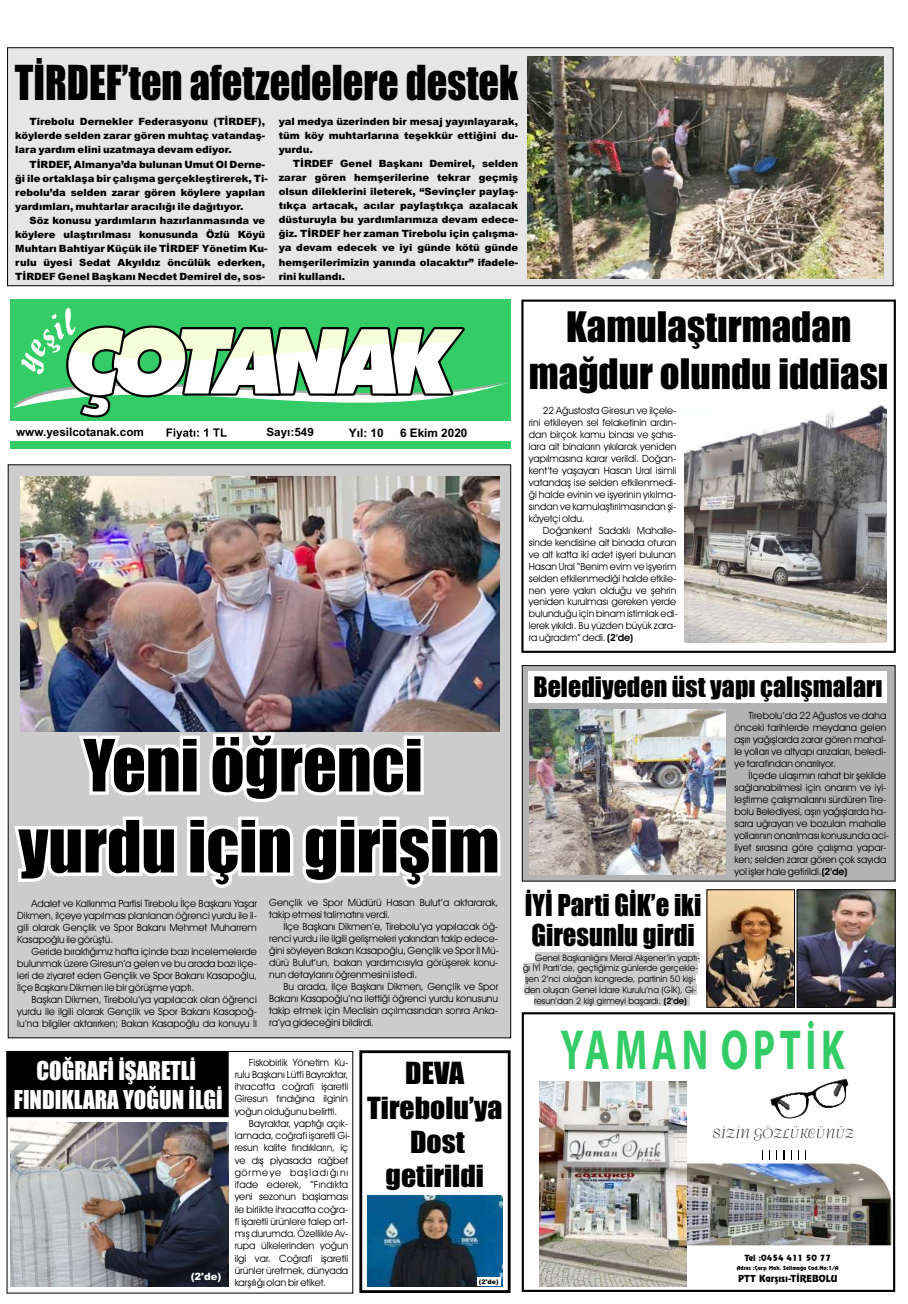
<style>
.page{position:relative;width:908px;height:1304px;background:#fff}
.page>*{position:absolute;margin:0;border:0;box-sizing:border-box;transform-origin:0 0}
.t1{font:66.4px/81px "Impact";color:#000;text-align:center}
.t2{font:700 56.7px "Myriad Pro";letter-spacing:.12em;color:#3c6;scale:.68 1}
.t3{font:44.5px "Impact";color:#000;scale:.91 1}
.t4{font:38.8px/47.3px "Impact";color:#000;text-align:center}
.t5{font:28.2px/34.4px "Impact";color:#000;text-align:center;scale:1.05 1}
.t6{font:27.9px/30px "Impact";color:#000;scale:.96 1}
.t7{font:26px "Impact";color:#000}
.t8{font:24px/29.3px "Impact";color:#fff;text-align:center;scale:.96 1}
.t9{font:13.1px "Bernhard Tango BT";color:#000}
.t10{font:700 11.8px "Arial";color:#000}
.t11{font:700 11.7px "Arial";color:#000}
.t12{font:700 11.5px "Arial";color:#000}
.t13{font:10px/12px "Avant Garde IT Cby BT";color:#000;text-align:justify}
.t14{font:900 10px/14.1px "Arial";color:#000;text-align:justify}
.t15{font:900 10px "Arial";color:#fff}
.t16{font:9.6px "Revue BT";color:#000}
.t17{font:9px "Avant Garde IT Cby BT";color:#000}
.t18{font:8.4px "Revue BT";color:#000}
.t19{font:900 6.4px "Arial";color:#000}
.t20{font:5.5px "Revue BT";color:#000}
.s1{font-weight:600}
</style>
<div class="page">
<img style="left:685px;top:1159px;width:210px;height:91px">
<div style="left:521px;top:1012px;width:373px;height:280px;border:2px solid #000"></div>
<img style="left:539px;top:1081px;width:146px;height:206px">
<svg style="left:770px;top:1079px;width:78px;height:40px"></svg>
<div style="left:10px;top:299px;width:500px;height:150px;background:#3c6"></div>
<div style="left:10px;top:422px;width:500px;height:19px;background:#fefefe"></div>
<svg style="left:13px;top:307px;width:495px;height:132px"></svg>
<div style="left:7px;top:47px;width:886px;height:239px;background:#e6e6e6"></div>
<img style="left:527px;top:56px;width:356px;height:222px">
<div style="left:521px;top:300px;width:374px;height:353px;border:2px solid #000"></div>
<div style="left:8px;top:464px;width:503px;height:574px;background:#ccc"></div>
<svg style="left:14px;top:732px;width:486px;height:156px"></svg>
<img style="left:21px;top:477px;width:478px;height:255px">
<img style="left:684px;top:406px;width:201px;height:236px">
<div style="left:6px;top:1051px;width:222px;height:66px;background:#000"></div>
<img style="left:10px;top:1122px;width:218px;height:164px">
<div style="left:359px;top:1050px;width:151px;height:243px;border:3px solid #000"></div>
<div style="left:521px;top:665px;width:374px;height:217px;background:#b3b3b3"></div>
<div style="left:528px;top:671px;width:358px;height:32px;background:#fff"></div>
<img style="left:529px;top:710px;width:196px;height:165px">
<img style="left:708px;top:891px;width:84px;height:115px">
<div style="left:706px;top:889px;width:88px;height:119px;border:1px solid #000"></div>
<img style="left:798px;top:891px;width:95px;height:115px">
<div style="left:796px;top:889px;width:99px;height:119px;border:1px solid #000"></div>
<div style="left:535px;top:952px;width:162px;height:11px;background:#ccc"></div>
<div style="left:522px;top:963px;width:173px;height:10px;background:#ccc"></div>
<div style="left:525px;top:973px;width:168px;height:11px;background:#ccc"></div>
<div style="left:524px;top:984px;width:169px;height:11px;background:#ccc"></div>
<svg style="left:693px;top:952px;width:6px;height:43px"></svg>
<div style="left:534px;top:995px;width:129px;height:11px;background:#ccc"></div>
<div style="left:663px;top:995px;width:26px;height:11px;background:#ccc"></div>
<img style="left:367px;top:1196px;width:135px;height:90px">
<div style="left:476px;top:1276px;width:24px;height:9px;background:#fff"></div>
<h3 class="t3" style="left:15px;top:65px;width:554px">TİRDEF’ten afetzedelere destek</h3>
<p class="t14" style="left:15px;top:116px;width:251px;text-indent:14px">Tirebolu Dernekler Federasyonu (TİRDEF), köylerde selden zarar gören muhtaç vatandaş&shy;lara yardım elini uzatmaya devam ediyor.</p>
<p class="t14" style="left:15px;top:158px;width:254px;text-align:left;text-indent:14px">TİRDEF, Almanya’da bulunan Umut Ol Derne&shy;ği ile ortaklaşa bir çalışma gerçekleştirerek, Ti&shy;rebolu’da selden zarar gören köylere yapılan yardımları, muhtarlar aracılığı ile dağıtıyor.</p>
<p class="t14" style="left:15px;top:214px;width:253px;text-align:left;text-indent:14px">Söz konusu yardımların hazırlanmasında ve köylere ulaştırılması konusunda Özlü Köyü Muhtarı Bahtiyar Küçük ile TİRDEF Yönetim Ku&shy;rulu üyesi Sedat Akyıldız öncülük ederken, TİRDEF Genel Başkanı Necdet Demirel de, sos-</p>
<p class="t14" style="left:278px;top:115px;width:241px">yal medya üzerinden bir mesaj yayınlayarak, tüm köy muhtarlarına teşekkür ettiğini du&shy;yurdu.</p>
<p class="t14" style="left:278px;top:157px;width:241px;text-indent:14px">TİRDEF Genel Başkanı Demirel, selden zarar gören hemşerilerine tekrar geçmiş olsun dileklerini ileterek, “Sevinçler paylaş&shy;tıkça artacak, acılar paylaştıkça azalacak düsturuyla bu yardımlarımıza devam edece&shy;ğiz. TİRDEF her zaman Tirebolu için çalışma&shy;ya devam edecek ve iyi günde kötü günde hemşerilerimizin yanında olacaktır” ifadele&shy;rini kullandı.</p>
<p class="t11" style="left:16px;top:428px;width:129px">www.yesilcotanak.com</p>
<p class="t12" style="left:266px;top:428px;width:49px">Sayı:549</p>
<p class="t10" style="left:349px;top:428px;width:36px">Yıl: 10</p>
<p class="t10" style="left:400px;top:428px;width:69px">6 Ekim 2020</p>
<h3 class="t4" style="left:528px;top:305px;width:361px">Kamulaştırmadan mağdur olundu iddiası</h3>
<p class="t13" style="left:528px;top:405px;width:149px;text-indent:14px">22 Ağustosta Giresun ve ilçele&shy;rini etkileyen sel felaketinin ardın&shy;dan birçok kamu binası ve şahıs&shy;lara ait binaların yıkılarak yeniden yapılmasına karar verildi. Doğan&shy;kent’te yaşayan Hasan Ural isimli vatandaş ise selden etkilenmedi&shy;ği halde evinin ve işyerinin yıkılma&shy;sından ve kamulaştırılmasından şi&shy;kâyetçi oldu.</p>
<p class="t13" style="left:528px;top:525px;width:151px;text-align:left;text-indent:14px">Doğankent Sadaklı Mahalle&shy;sinde kendisine ait binada oturan ve alt katta iki adet işyeri bulunan<br>Hasan Ural “Benim evim ve işyerim selden etkilenmediği halde etkile&shy;nen yere yakın olduğu ve şehrin yeniden kurulması gereken yerde bulunduğu için binam istimlak edi&shy;lerek yıkıldı. Bu yüzden büyük zara&shy;ra uğradım” dedi. <span class="s1">(2'de)</span></p>
<h1 class="t1" style="left:19px;top:728px;width:482px">Yeni öğrenci yurdu için girişim</h1>
<p class="t13" style="left:17px;top:898px;width:241px;text-indent:14px">Adalet ve Kalkınma Partisi Tirebolu İlçe Başkanı Yaşar Dikmen, ilçeye yapılması planlanan öğrenci yurdu ile il&shy;gili olarak Gençlik ve Spor Bakanı Mehmet Muharrem Kasapoğlu ile görüştü.</p>
<p class="t13" style="left:17px;top:946px;width:241px;text-indent:14px">Geride bıraktığımız hafta içinde bazı incelemelerde bulunmak üzere Giresun’a gelen ve bu arada bazı ilçe&shy;leri de ziyaret eden Gençlik ve Spor Bakanı Kasapoğlu, İlçe Başkanı Dikmen ile bir görüşme yaptı.</p>
<p class="t13" style="left:17px;top:994px;width:241px;text-indent:14px">Başkan Dikmen, Tirebolu’ya yapılacak olan öğrenci yurdu ile ilgili olarak Gençlik ve Spor Bakanı Kasapoğ&shy;lu’na bilgiler aktarırken; Bakan Kasapoğlu da konuyu İl</p>
<p class="t13" style="left:269px;top:898px;width:230px">Gençlik ve Spor Müdürü Hasan Bulut’a aktararak, takip etmesi talimatını verdi.</p>
<p class="t13" style="left:269px;top:922px;width:231px;text-indent:14px">İlçe Başkanı Dikmen’e, Tirebolu’ya yapılacak öğ&shy;renci yurdu ile ilgili gelişmeleri yakından takip edece&shy;ğini söyleyen Bakan Kasapoğlu, Gençlik ve Spor İl Mü&shy;dürü Bulut’un, bakan yardımcısıyla görüşerek konu&shy;nun detaylarını öğrenmesini istedi.</p>
<p class="t13" style="left:269px;top:981px;width:230px;text-indent:14px">Bu arada, İlçe Başkanı Dikmen, Gençlik ve Spor Bakanı Kasapoğlu’na ilettiği öğrenci yurdu konusunu takip etmek için Meclisin açılmasından sonra Anka&shy;ra’ya gideceğini bildirdi.</p>
<h3 class="t8" style="left:14px;top:1057px;width:219px">COĞRAFİ İŞARETLİ<br>FINDIKLARA YOĞUN İLGİ</h3>
<p class="t13" style="left:234px;top:1057px;width:115px;line-height:12.3px;text-indent:14px">Fiskobirlik Yönetim Ku&shy;rulu Başkanı Lütfi Bayraktar, ihracatta coğrafi işaretli Giresun fındığına ilginin yoğun olduğunu belirtti.</p>
<p class="t13" style="left:234px;top:1118px;width:117px;line-height:12.3px;text-align:left;text-indent:14px">Bayraktar, yaptığı açık&shy;lamada, coğrafi işaretli Gi&shy;resun kalite fındıkların, iç ve dış piyasada rağbet görmeye başladığını ifade ederek, “Fındıkta yeni sezonun başlaması ile birlikte ihracatta coğra&shy;fi işaretli ürünlere talep art&shy;mış durumda. Özellikle Av&shy;rupa ülkelerinden yoğun ilgi var. Coğrafi işaretli ürünler üretmek, dünyada karşılığı olan bir etiket.</p>
<p class="t15" style="left:190px;top:1273px;width:32px">(2'de)</p>
<h3 class="t5" style="left:367px;top:1057px;width:130px">DEVA<br>Tirebolu’ya<br>Dost getirildi</h3>
<p class="t19" style="left:478px;top:1279px;width:21px">(2'de)</p>
<h3 class="t7" style="left:533px;top:677px;width:350px">Belediyeden üst yapı çalışmaları</h3>
<p class="t13" style="left:734px;top:711px;width:153px;text-indent:14px">Tirebolu’da 22 Ağustos ve daha önceki tarihlerde meydana gelen aşırı yağışlarda zarar gören mahal&shy;le yolları ve altyapı arızaları, beledi&shy;ye tarafından onarılıyor.</p>
<p class="t13" style="left:734px;top:771px;width:156px;text-align:left;text-indent:14px">İlçede ulaşımın rahat bir şekilde sağlanabilmesi için onarım ve iyi&shy;leştirme çalışmalarını sürdüren Tire&shy;bolu Belediyesi, aşırı yağışlarda ha&shy;sara uğrayan ve bozulan mahalle yollarının onarılması konusunda aci&shy;liyet sırasına göre çalışma yapar&shy;ken; selden zarar gören çok sayıda yol işler hale getirildi.<span class="s1">(2'de)</span></p>
<h3 class="t6" style="left:524px;top:892px;width:185px">İYİ Parti GİK’e iki<br>Giresunlu girdi</h3>
<p class="t17" style="left:535px;top:954px;width:166px">Genel Başkanlığını Meral Akşener’in yaptı-</p>
<p class="t17" style="left:522px;top:964px;width:177px">ğı İYİ Parti’de, geçtiğimiz günlerde gerçekle-</p>
<p class="t17" style="left:525px;top:975px;width:172px">şen 2’nci olağan kongrede, partinin 50 kişi-</p>
<p class="t17" style="left:524px;top:986px;width:174px">den oluşan Genel İdare Kurulu’na (GİK), Gi-</p>
<p class="t17" style="left:534px;top:997px;width:154px">resun’dan 2 kişi girmeyi başardı. <span class="s1">(2'de)</span></p>
<h2 class="t2" style="left:560px;top:1026px;width:419px">YAMAN OPTİK</h2>
<h3 class="t9" style="left:712px;top:1128px;width:143px">SİZİN GÖZLÜKCÜNÜZ</h3>
<p class="t18" style="left:744px;top:1254px;width:88px">Tel :0454 411 50 77</p>
<p class="t20" style="left:736px;top:1265px;width:103px">Adres :Çarşı Mah. Selimağa Cad.No:1/A</p>
<p class="t16" style="left:737px;top:1275px;width:101px">PTT Karşısı-TİREBOLU</p>
</div>
